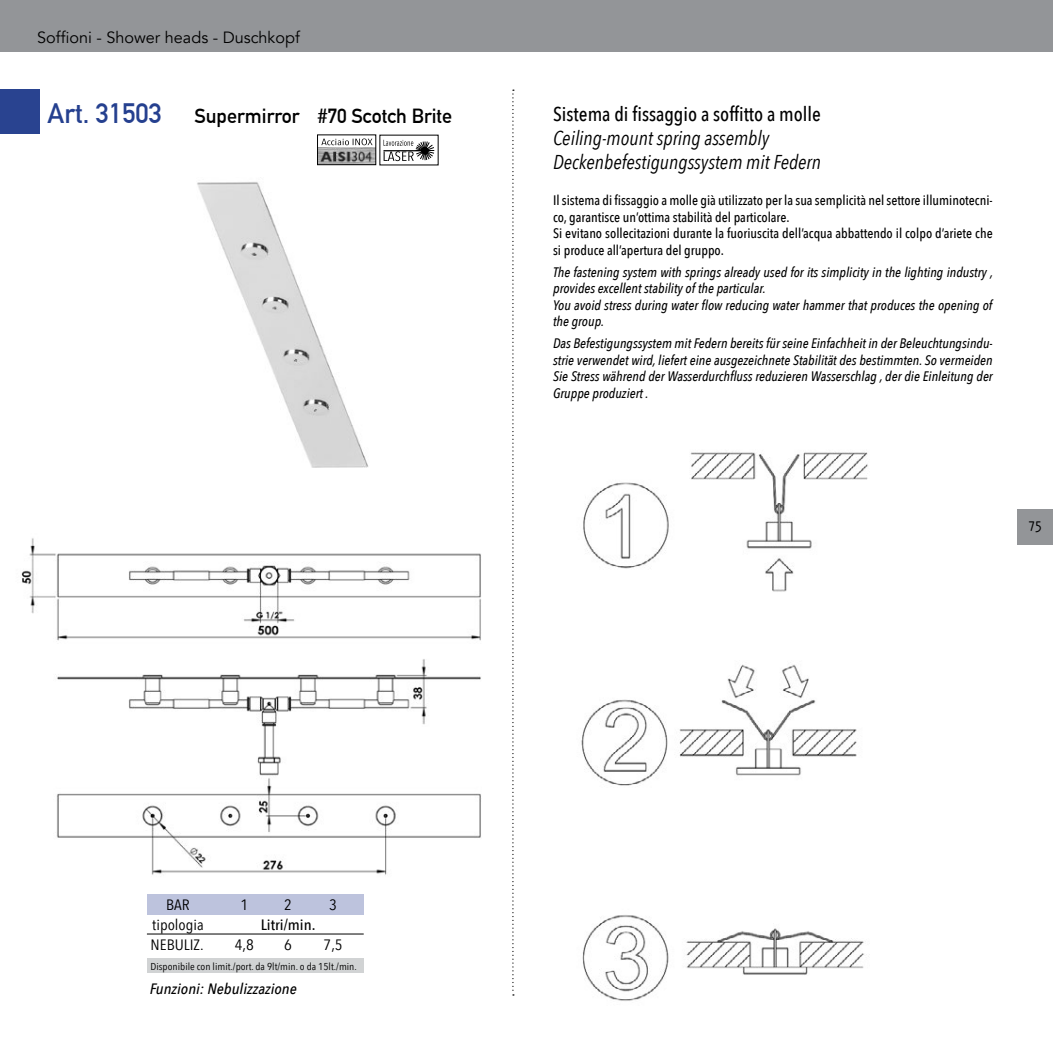
<style>
.page{position:relative;width:1053px;height:1053px;background:#fff}
.page>*{position:absolute;margin:0;border:0;box-sizing:border-box;transform-origin:0 0}
.t1{font:italic 20px/24px "Avenir Next Condensed";color:#000}
.t2{font:700 20px "DIN Alternate";color:#000}
.t3{font:16.25px "Avenir";color:#000}
.t4{font:15px "Avenir Next Condensed";color:#000;scale:1.1 1}
.t5{font:italic 500 15px "Avenir Next Condensed";color:#000;scale:1.1 1}
.t6{font:500 15px "Avenir Next Condensed";color:#000;scale:1.1 1}
.t7{font:500 15px "Designio";color:#000}
.t8{font:italic 500 13.75px/16.5px "Avenir Next Condensed";color:#000}
.t9{font:500 13.75px/16.5px "Avenir Next Condensed";color:#000}
.t10{font:10px "Avenir Next Condensed";color:#000;scale:1.1 1}
.s1{font-size:27.5px;color:#25408f}
.s2{font-weight:500;font-style:normal}
</style>
<div class="page">
<div style="left:1017px;top:508px;width:35px;height:36px;background:#939598"></div>
<div style="left:0;top:0;width:1052px;height:52px;background:#939598"></div>
<div style="left:0;top:90px;width:40px;height:44px;background:#294390"></div>
<svg style="left:512px;top:90px;width:2px;height:905px"></svg>
<div style="left:147px;top:958px;width:216px;height:14px;background:#d1d3d4"></div>
<div style="left:147px;top:894px;width:216px;height:20px;background:#bdc3dd"></div>
<hr style="left:147px;top:933px;width:216px;height:1px;background:#000">
<img style="left:197px;top:182px;width:172px;height:285px">
<svg style="left:321px;top:138px;width:51px;height:7px"></svg>
<img style="left:319px;top:147px;width:55px;height:16px">
<div style="left:317px;top:135px;width:59px;height:30px;border:1px solid #000"></div>
<svg style="left:383px;top:140px;width:51px;height:21px"></svg>
<img style="left:21px;top:538px;width:460px;height:337px">
<img style="left:581px;top:452px;width:287px;height:549px">
<p class="t3" style="left:37px;top:27px;width:264px">Soffioni - Shower heads - Duschkopf</p>
<p class="t2" style="left:48px;top:100px;width:406px"><span class="s1">Art. 31503</span> Supermirror #70 Scotch Brite</p>
<p class="t1" style="left:553px;top:101px;width:269px"><span class="s2">Sistema di fissaggio a soffitto a molle<br></span>Ceiling-mount spring assembly<br>Deckenbefestigungssystem mit Federn</p>
<p class="t9" style="left:553px;top:192px;width:441px">Il sistema di fissaggio a molle già utilizzato per la sua semplicità nel settore illuminotecni&shy;co, garantisce un’ottima stabilità del particolare.<br>Si evitano sollecitazioni durante la fuoriuscita dell’acqua abbattendo il colpo d’ariete che si produce all’apertura del gruppo.</p>
<p class="t8" style="left:553px;top:264px;width:441px">The fastening system with springs already used for its simplicity in the lighting industry , provides excellent stability of the particular.<br>You avoid stress during water flow reducing water hammer that produces the opening of the group.</p>
<p class="t8" style="left:553px;top:335px;width:441px;text-align:justify">Das Befestigungssystem mit Federn bereits für seine Einfachheit in der Beleuchtungsindu&shy;strie verwendet wird, liefert eine ausgezeichnete Stabilität des bestimmten. So vermeiden Sie Stress während der Wasserdurchfluss reduzieren Wasserschlag , der die Einleitung der Gruppe produziert .</p>
<p class="t7" style="left:1028px;top:518px;width:15px">75</p>
<p class="t4" style="left:166px;top:891px;width:23px">BAR</p>
<p class="t4" style="left:240px;top:891px;width:9px">1</p>
<p class="t4" style="left:284px;top:891px;width:9px">2</p>
<p class="t4" style="left:329px;top:891px;width:9px">3</p>
<p class="t4" style="left:152px;top:911px;width:48px">tipologia</p>
<p class="t6" style="left:261px;top:915px;width:51px">Litri/min.</p>
<p class="t4" style="left:150px;top:931px;width:50px">NEBULIZ.</p>
<p class="t4" style="left:235px;top:931px;width:19px">4,8</p>
<p class="t4" style="left:284px;top:931px;width:9px">6</p>
<p class="t4" style="left:323px;top:931px;width:19px">7,5</p>
<p class="t10" style="left:150px;top:957px;width:189px">Disponibile con limit./port. da 9lt/min. o da 15lt./min.</p>
<p class="t5" style="left:150px;top:979px;width:135px">Funzioni: Nebulizzazione</p>
</div>
